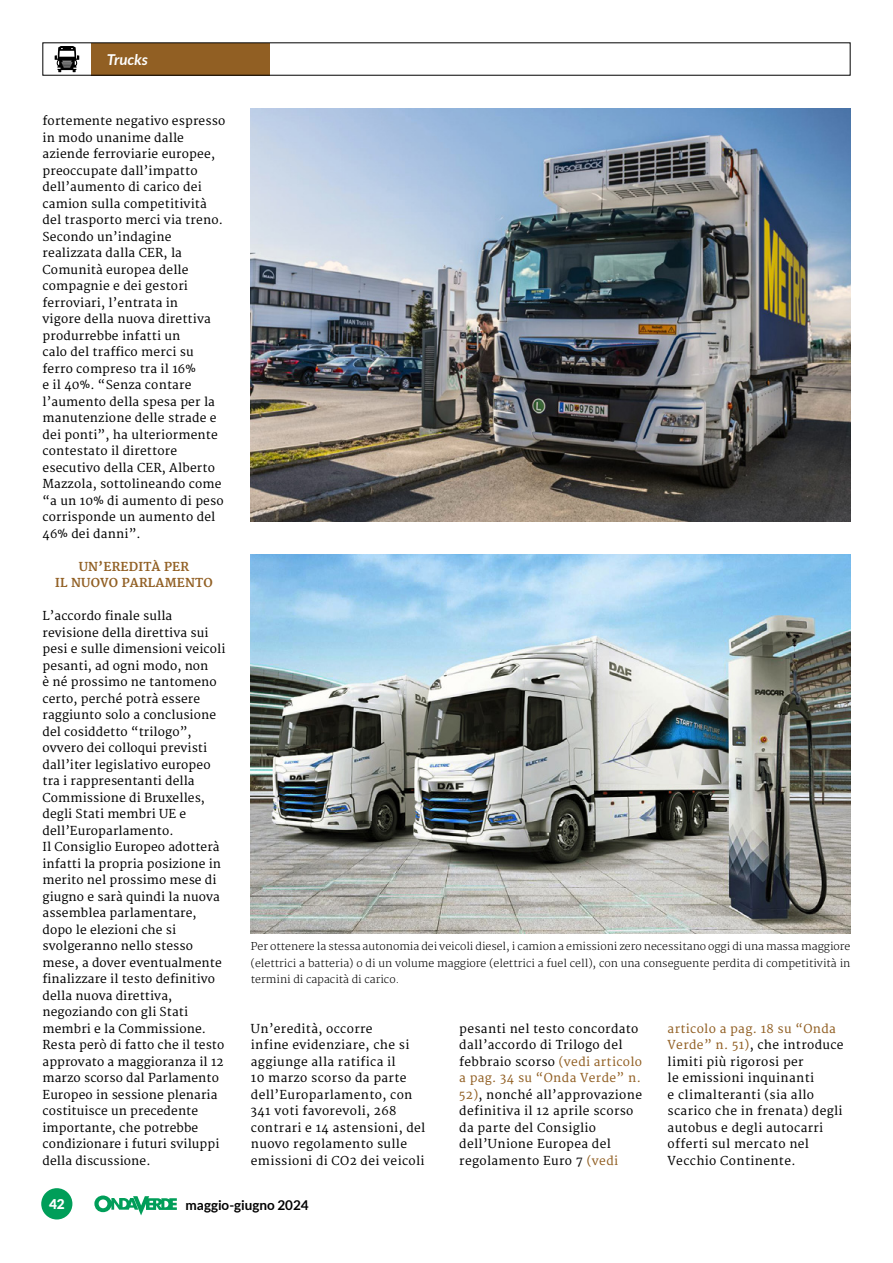
<style>
.page{position:relative;width:893px;height:1263px;background:#fff}
.page>*{position:absolute;margin:0;border:0;box-sizing:border-box;transform-origin:0 0}
.t1{font:italic 700 15px "Lato";color:#fff}
.t2{font:700 13.5px "Lato";color:#000}
.t3{font:900 13.5px "Lato";color:#fff}
.t4{font:12px/16.5px "Merriweather";letter-spacing:.015em;color:#000}
.t5{font:700 12px/16.5px "Merriweather";letter-spacing:.015em;color:#915f23;text-align:center}
.t6{font:300 10.5px/16.5px "Merriweather";color:#000;text-align:justify}
.s1{color:#915f23}
</style>
<div class="page">
<div style="left:91px;top:43px;width:178px;height:33px;background:#915f23"></div>
<svg style="left:55px;top:46px;width:24px;height:26px"></svg>
<img style="left:251px;top:109px;width:599px;height:412px">
<img style="left:251px;top:554px;width:599px;height:380px">
<svg style="left:94px;top:1195px;width:83px;height:20px"></svg>
<div style="left:41px;top:1188px;width:31px;height:31px;background:#009e59;border-radius:50%"></div>
<p class="t1" style="left:107px;top:51px;width:42px">Trucks</p>
<p class="t4" style="left:43px;top:113px;width:184px">fortemente negativo espresso in modo unanime dalle aziende ferroviarie europee, preoccupate dall’impatto dell’aumento di carico dei camion sulla competitività del trasporto merci via treno.<br>Secondo un’indagine realizzata dalla CER, la<br>Comunità europea delle compagnie e dei gestori ferroviari, l’entrata in<br>vigore della nuova direttiva produrrebbe infatti un<br>calo del traffico merci su ferro compreso tra il 16%<br>e il 40%. “Senza contare l’aumento della spesa per la manutenzione delle strade e dei ponti”, ha ulteriormente contestato il direttore esecutivo della CER, Alberto<br>Mazzola, sottolineando come “a un 10% di aumento di peso corrisponde un aumento del<br>46% dei danni”.</p>
<p class="t5" style="left:55px;top:559px;width:159px">UN’EREDITÀ PER<br>IL NUOVO PARLAMENTO</p>
<p class="t4" style="left:43px;top:608px;width:184px">L’accordo finale sulla revisione della direttiva sui pesi e sulle dimensioni veicoli pesanti, ad ogni modo, non<br>è né prossimo ne tantomeno certo, perché potrà essere raggiunto solo a conclusione del cosiddetto “trilogo”, ovvero dei colloqui previsti dall’iter legislativo europeo tra i rappresentanti della<br>Commissione di Bruxelles, degli Stati membri UE e dell’Europarlamento.<br>Il Consiglio Europeo adotterà infatti la propria posizione in merito nel prossimo mese di giugno e sarà quindi la nuova assemblea parlamentare, dopo le elezioni che si svolgeranno nello stesso mese, a dover eventualmente finalizzare il testo definitivo della nuova direttiva, negoziando con gli Stati membri e la Commissione.<br>Resta però di fatto che il testo approvato a maggioranza il 12 marzo scorso dal Parlamento<br>Europeo in sessione plenaria costituisce un precedente importante, che potrebbe condizionare i futuri sviluppi della discussione.</p>
<p class="t6" style="left:251px;top:938px;width:601px">Per ottenere la stessa autonomia dei veicoli diesel, i camion a emissioni zero necessitano oggi di una massa maggiore (elettrici a batteria) o di un volume maggiore (elettrici a fuel cell), con una conseguente perdita di competitività in termini di capacità di carico.</p>
<p class="t4" style="left:251px;top:1021px;width:176px">Un’eredità, occorre<br>infine evidenziare, che si aggiunge alla ratifica il<br>10 marzo scorso da parte dell’Europarlamento, con<br>341 voti favorevoli, 268 contrari e 14 astensioni, del nuovo regolamento sulle emissioni di CO2 dei veicoli</p>
<p class="t4" style="left:459px;top:1021px;width:184px">pesanti nel testo concordato dall’accordo di Trilogo del febbraio scorso <span class="s1">(vedi articolo a pag. 34 su “Onda Verde” n.<br>52)</span>, nonché all’approvazione definitiva il 12 aprile scorso da parte del Consiglio dell’Unione Europea del regolamento Euro 7 <span class="s1">(vedi</span></p>
<p class="t4" style="left:668px;top:1021px;width:177px"><span class="s1">articolo a pag. 18 su “Onda<br>Verde” n. 51)</span>, che introduce limiti più rigorosi per<br>le emissioni inquinanti<br>e climalteranti (sia allo scarico che in frenata) degli autobus e degli autocarri offerti sul mercato nel<br>Vecchio Continente.</p>
<p class="t3" style="left:49px;top:1196px;width:17px">42</p>
<p class="t2" style="left:186px;top:1197px;width:125px">maggio-giugno 2024</p>
</div>
